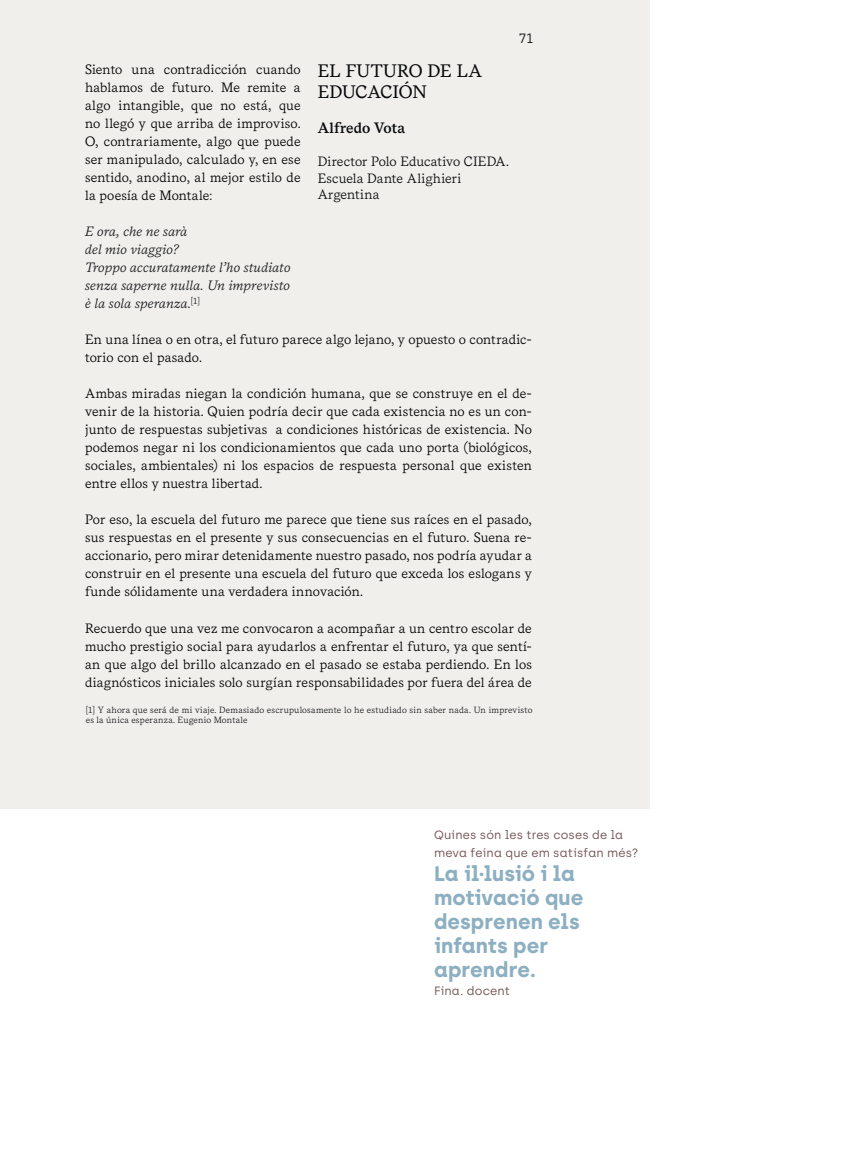
<style>
.page{position:relative;width:851px;height:1149px;background:#fff}
.page>*{position:absolute;margin:0;border:0;box-sizing:border-box;transform-origin:0 0}
.t1{font:700 21px/24px "Archia";letter-spacing:-.005em;color:#8cafc1}
.t2{font:18px/21px "Messina Serif";letter-spacing:-.01em;color:#07090a}
.t3{font:600 15px "Messina Serif";letter-spacing:.01em;color:#07090a}
.t4{font:13.5px/18px "Messina Serif";letter-spacing:.015em;color:#000;text-align:justify}
.t5{font:italic 13.5px/18px "Messina Serif";letter-spacing:.015em;color:#1b1d1e}
.t6{font:13.5px/16.5px "Messina Serif";color:#07090a}
.t7{font:13.5px "Archia";color:#231f20}
.t8{font:12px/18px "Archia";letter-spacing:.01em;color:#765556}
.t9{font:9px/10.5px "Messina Serif";letter-spacing:.02em;color:#1b1d1e}
.s1{color:#231f20}
</style>
<div class="page">
<div style="left:0;top:0;width:649px;height:808px;background:#f0efec"></div>
<p class="t7" style="left:518px;top:30px;width:16px">71</p>
<p class="t4" style="left:85px;top:60px;width:217px">Siento una contradicción cuando hablamos de futuro. Me remite a algo intangible, que no está, que no llegó y que arriba de improviso.<br>O, contrariamente, algo que puede ser manipulado, calculado y, en ese sentido, anodino, al mejor estilo de la poesía de Montale<span class="s1">:</span></p>
<p class="t5" style="left:85px;top:222px;width:207px">E ora, che ne sarà<br>del mio viaggio?<br>Troppo accuratamente l’ho studiato senza saperne nulla. Un imprevisto è la sola speranza.<sup>[1]</sup></p>
<p class="t4" style="left:85px;top:330px;width:448px">En una línea o en otra, el futuro parece algo lejano, y opuesto o contradic&shy;torio con el pasado.</p>
<p class="t4" style="left:85px;top:384px;width:448px">Ambas miradas niegan la condición humana, que se construye en el de&shy;venir de la historia. Quien podría decir que cada existencia no es un con&shy;junto de respuestas subjetivas a condiciones históricas de existencia. No podemos negar ni los condicionamientos que cada uno porta (biológicos, sociales, ambientales) ni los espacios de respuesta personal que existen entre ellos y nuestra libertad.</p>
<p class="t4" style="left:85px;top:510px;width:448px">Por eso, la escuela del futuro me parece que tiene sus raíces en el pasado, sus respuestas en el presente y sus consecuencias en el futuro. Suena re&shy;accionario, pero mirar detenidamente nuestro pasado, nos podría ayudar a construir en el presente una escuela del futuro que exceda los eslogans y funde sólidamente una verdadera innovación.</p>
<p class="t4" style="left:85px;top:618px;width:448px">Recuerdo que una vez me convocaron a acompañar a un centro escolar de mucho prestigio social para ayudarlos a enfrentar el futuro, ya que sentí&shy;an que algo del brillo alcanzado en el pasado se estaba perdiendo. En los diagnósticos iniciales solo surgían responsabilidades por fuera del área de</p>
<h2 class="t2" style="left:318px;top:60px;width:166px">EL FUTURO DE LA<br>EDUCACIÓN</h2>
<p class="t3" style="left:317px;top:116px;width:89px">Alfredo Vota</p>
<p class="t6" style="left:317px;top:153px;width:193px">Director Polo Educativo CIEDA.<br>Escuela Dante Alighieri<br>Argentina</p>
<p class="t9" style="left:86px;top:704px;width:448px">[1] Y ahora que será de mi viaje. Demasiado escrupulosamente lo he estudiado sin saber nada. Un imprevisto es la única esperanza. Eugenio Montale</p>
<p class="t8" style="left:434px;top:825px;width:206px">Quines són les tres coses de la meva feina que em satisfan més?</p>
<h1 class="t1" style="left:434px;top:860px;width:151px">La il·lusió i la motivació que desprenen els infants per aprendre.</h1>
<p class="t8" style="left:434px;top:981px;width:77px">Fina. docent</p>
</div>
